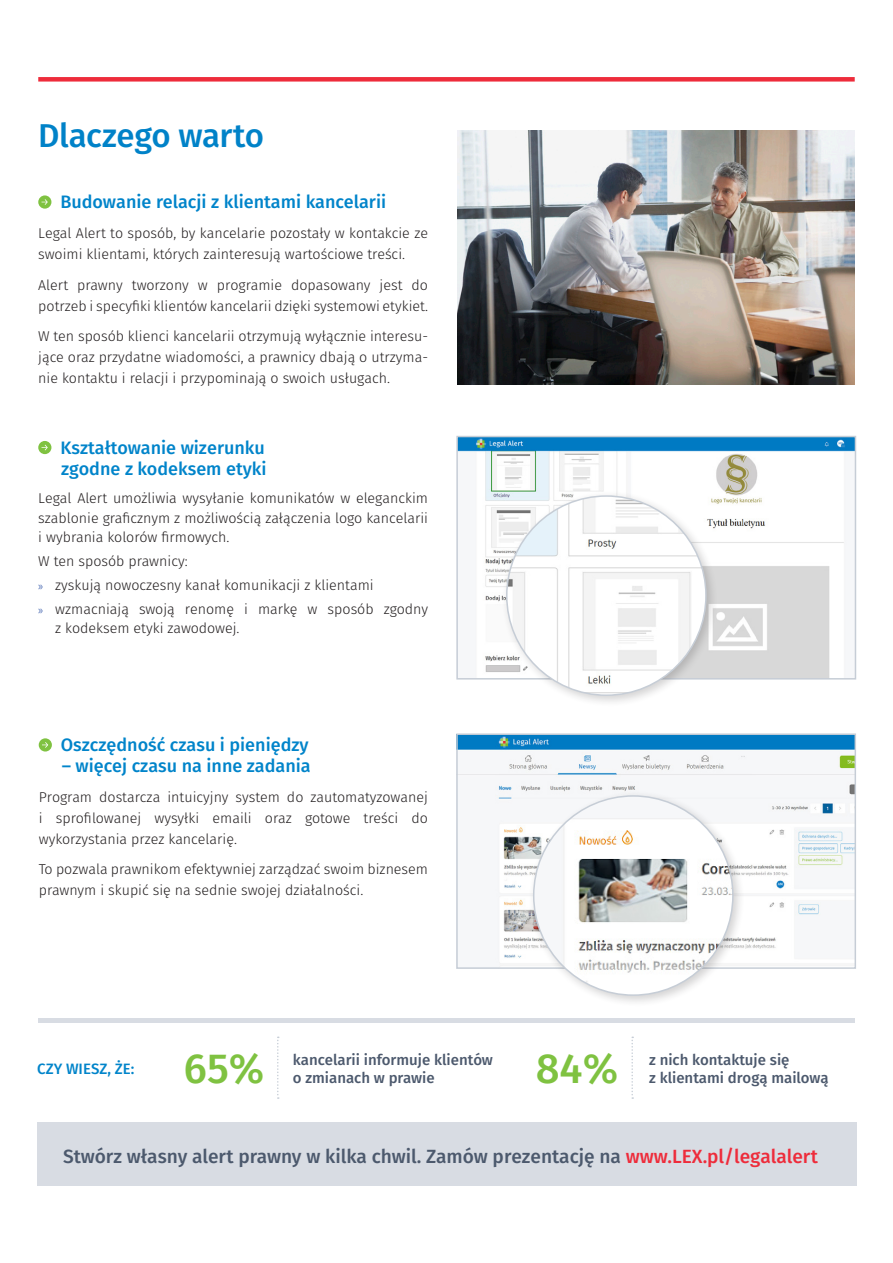
<style>
.page{position:relative;width:893px;height:1263px;background:#fff}
.page>*{position:absolute;margin:0;border:0;box-sizing:border-box;transform-origin:0 0}
.t1{font:500 42px "Fira Sans";color:#7fc241}
.t2{font:500 33px "Fira Sans";letter-spacing:-.01em;color:#0082c8}
.t3{font:500 19.05px "Fira Sans";color:#4c596d}
.t4{font:500 18px/21px "Fira Sans";color:#0084ca}
.t5{font:500 15px "Fira Sans";color:#4c596d}
.t6{font:500 15px "Fira Sans";color:#0084ca}
.t7{font:300 14.25px/21px "Fira Sans";color:#231f20}
.s1{font-family:"Myriad Pro";font-weight:400;font-size:12px;color:#4b6bb3}
.s2{color:#ee2c3b}
</style>
<div class="page">
<div style="left:38px;top:195px;width:13px;height:14px;background:#7fc241;border-radius:50%"></div>
<svg style="left:42px;top:199px;width:6px;height:6px"></svg>
<div style="left:38px;top:77px;width:817px;height:5px;background:#ee2c3b"></div>
<img style="left:457px;top:130px;width:398px;height:254px">
<hr style="left:38px;top:1018px;width:817px;height:4px;background:#d8dce3">
<svg style="left:631px;top:1036px;width:2px;height:63px"></svg>
<svg style="left:277px;top:1036px;width:2px;height:63px"></svg>
<div style="left:38px;top:441px;width:13px;height:13px;background:#7fc241;border-radius:50%"></div>
<svg style="left:42px;top:445px;width:6px;height:5px"></svg>
<img style="left:459px;top:439px;width:394px;height:237px">
<div style="left:456px;top:436px;width:400px;height:243px;border:2px solid #c6cdd6"></div>
<div style="left:501px;top:490px;width:217px;height:217px;background:#231f20;opacity:.2"></div>
<img style="left:507px;top:496px;width:199px;height:199px;border-radius:100px">
<div style="left:39px;top:738px;width:13px;height:13px;background:#7fc241;border-radius:50%"></div>
<svg style="left:42px;top:742px;width:6px;height:6px"></svg>
<img style="left:459px;top:736px;width:394px;height:230px">
<div style="left:456px;top:733px;width:400px;height:236px;border:2px solid #c6cdd6"></div>
<div style="left:527px;top:790px;width:218px;height:217px;background:#231f20;opacity:.2"></div>
<img style="left:534px;top:796px;width:199px;height:199px;border-radius:100px">
<div style="left:37px;top:1122px;width:819px;height:64px;background:#d8dce3"></div>
<h2 class="t2" style="left:38px;top:109px;width:227px">Dlaczego warto</h2>
<p class="t4" style="left:60px;top:190px;width:327px">Budowanie relacji z klientami kancelarii</p>
<p class="t7" style="left:38px;top:223px;width:391px">Legal Alert to sposób, by kancelarie pozostały w kontakcie ze swoimi klientami, których zainteresują wartościowe treści.</p>
<p class="t7" style="left:38px;top:274px;width:391px">Alert prawny tworzony w programie dopasowany jest do potrzeb i specyfiki klientów kancelarii dzięki systemowi etykiet.</p>
<p class="t7" style="left:38px;top:325px;width:391px;text-align:justify">W ten sposób klienci kancelarii otrzymują wyłącznie interesu&shy;jące oraz przydatne wiadomości, a prawnicy dbają o utrzyma&shy;nie kontaktu i relacji i przypominają o swoich usługach.</p>
<p class="t4" style="left:60px;top:436px;width:208px">Kształtowanie wizerunku zgodne z kodeksem etyki</p>
<p class="t7" style="left:38px;top:489px;width:391px;line-height:19.5px;text-align:justify">Legal Alert umożliwia wysyłanie komunikatów w eleganckim szablonie graficznym z możliwością załączenia logo kancelarii i wybrania kolorów firmowych.</p>
<p class="t7" style="left:38px;top:549px;width:391px;line-height:23.7px">W ten sposób prawnicy:<br><span class="s1">»</span> zyskują nowoczesny kanał komunikacji z klientami<br><span class="s1">»</span> wzmacniają swoją renomę i markę w sposób zgodny</p>
<p class="t7" style="left:55px;top:618px;width:186px">z kodeksem etyki zawodowej.</p>
<p class="t4" style="left:61px;top:733px;width:249px">Oszczędność czasu i pieniędzy</p>
<p class="t4" style="left:62px;top:754px;width:251px">– więcej czasu na inne zadania</p>
<p class="t7" style="left:39px;top:787px;width:391px;text-align:justify">Program dostarcza intuicyjny system do zautomatyzowanej i sprofilowanej wysyłki emaili oraz gotowe treści do wykorzystania przez kancelarię.</p>
<p class="t7" style="left:39px;top:859px;width:391px">To pozwala prawnikom efektywniej zarządzać swoim biznesem prawnym i skupić się na sednie swojej działalności.</p>
<p class="t6" style="left:37px;top:1056px;width:99px">CZY WIESZ, ŻE:</p>
<h1 class="t1" style="left:184px;top:1034px;width:82px">65%</h1>
<p class="t5" style="left:293px;top:1047px;width:201px">kancelarii informuje klientów</p>
<p class="t5" style="left:293px;top:1065px;width:143px">o zmianach w prawie</p>
<h1 class="t1" style="left:536px;top:1034px;width:84px">84%</h1>
<p class="t5" style="left:649px;top:1047px;width:142px">z nich kontaktuje się</p>
<p class="t5" style="left:649px;top:1065px;width:181px">z klientami drogą mailową</p>
<h3 class="t3" style="left:63px;top:1141px;width:756px">Stwórz własny alert prawny w kilka chwil. Zamów prezentację na <span class="s2">www.LEX.pl/legalalert</span></h3>
</div>
